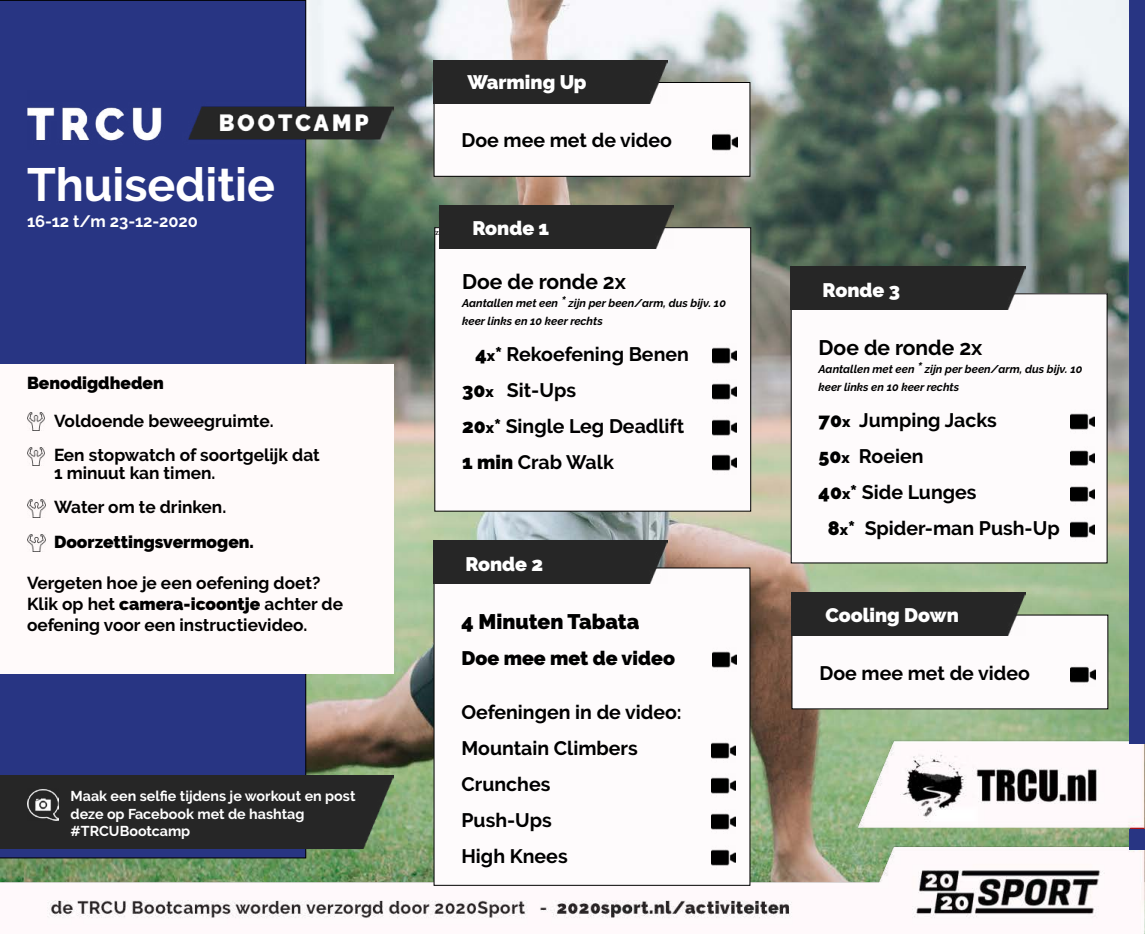
<style>
.page{position:relative;width:1145px;height:936px;background:#fff}
.page>*{position:absolute;margin:0;border:0;box-sizing:border-box;transform-origin:0 0}
.t1{font:700 46.5px "Raleway";color:#fff}
.t2{font:700 21px "Raleway";color:#000}
.t3{font:900 21px "Raleway";color:#000}
.t4{font:700 19.5px/36px "Raleway";color:#000}
.t5{font:900 19.5px "Raleway";color:#fff}
.t6{font:900 19.5px "Raleway";color:#000}
.t7{font:700 17.25px/34.5px "Raleway";color:#000}
.t8{font:900 17.25px "Raleway";color:#000}
.t9{font:700 16.5px "Raleway";color:#fff}
.t10{font:700 14.25px/17.1px "Raleway";color:#fff}
.t11{font:italic 700 11.25px/18px "Raleway";color:#000}
.t12{font:9px "Minion Pro";color:#000}
.s1{font-weight:900}
.s2{font-size:15px}
.s3{font-weight:900;font-size:15px}
</style>
<div class="page">
<img style="left:0;top:0;width:1144px;height:919px">
<div style="left:0;top:0;width:306px;height:858px;background:#283583"></div>
<div style="left:1129px;top:0;width:15px;height:742px;background:#283583"></div>
<div style="left:1130px;top:829px;width:14px;height:20px;background:#283583"></div>
<img style="left:0;top:652px;width:394px;height:21px">
<img style="left:27px;top:90px;width:367px;height:59px">
<img style="left:0;top:364px;width:394px;height:128px">
<img style="left:0;top:598px;width:394px;height:54px">
<img style="left:0;top:492px;width:394px;height:106px">
<div style="left:0;top:775px;width:393px;height:73px;background:#262626"></div>
<img style="left:27px;top:499px;width:18px;height:18px">
<img style="left:27px;top:412px;width:18px;height:18px">
<img style="left:27px;top:788px;width:31px;height:31px">
<div style="left:435px;top:227px;width:315px;height:284px;background:#fefbfc"></div>
<div style="left:434px;top:227px;width:317px;height:284px;border:1px solid #000"></div>
<div style="left:439px;top:205px;width:234px;height:43px;background:#262626"></div>
<img style="left:713px;top:383px;width:24px;height:17px">
<img style="left:713px;top:347px;width:24px;height:17px">
<img style="left:713px;top:419px;width:24px;height:17px">
<div style="left:434px;top:568px;width:316px;height:317px;background:#fefbfc"></div>
<div style="left:434px;top:540px;width:234px;height:43px;background:#262626"></div>
<img style="left:713px;top:651px;width:24px;height:17px">
<div style="left:434px;top:82px;width:316px;height:94px;background:#fefbfc"></div>
<div style="left:434px;top:82px;width:316px;height:95px;border:1px solid #000"></div>
<div style="left:434px;top:60px;width:234px;height:43px;background:#262626"></div>
<img style="left:713px;top:133px;width:24px;height:18px">
<div style="left:792px;top:615px;width:315px;height:93px;background:#fefbfc"></div>
<div style="left:791px;top:593px;width:234px;height:42px;background:#262626"></div>
<img style="left:1070px;top:666px;width:25px;height:17px">
<img style="left:27px;top:447px;width:18px;height:18px">
<img style="left:713px;top:454px;width:24px;height:17px">
<img style="left:28px;top:534px;width:18px;height:18px">
<div style="left:791px;top:294px;width:316px;height:268px;background:#fefbfc"></div>
<div style="left:790px;top:266px;width:235px;height:43px;background:#262626"></div>
<img style="left:1070px;top:413px;width:24px;height:17px">
<img style="left:1070px;top:450px;width:24px;height:16px">
<img style="left:1070px;top:486px;width:24px;height:16px">
<img style="left:1070px;top:521px;width:24px;height:17px">
<img style="left:711px;top:742px;width:24px;height:17px">
<img style="left:711px;top:777px;width:24px;height:17px">
<img style="left:711px;top:813px;width:24px;height:17px">
<img style="left:711px;top:849px;width:24px;height:17px">
<h1 class="t1" style="left:27px;top:158px;width:249px">Thuiseditie</h1>
<p class="t9" style="left:27px;top:212px;width:173px">16-12 t/m 23-12-2020</p>
<p class="t8" style="left:27px;top:373px;width:138px">Benodigdheden</p>
<p class="t7" style="left:54px;top:403px;width:267px">Voldoende beweegruimte.<br>Een stopwatch of soortgelijk dat</p>
<p class="t7" style="left:54px;top:455px;width:174px">1 minuut kan timen.<br>Water om te drinken.</p>
<p class="t8" style="left:54px;top:531px;width:201px">Doorzettingsvermogen.</p>
<p class="t7" style="left:27px;top:572px;width:317px;line-height:20.7px">Vergeten hoe je een oefening doet?<br>Klik op het <span class="s1">camera-icoontje</span> achter de oefening voor een instructievideo.</p>
<p class="t10" style="left:71px;top:787px;width:286px">Maak een selfie tijdens je workout en post deze op Facebook met de hashtag #TRCUBootcamp</p>
<p class="t5" style="left:467px;top:71px;width:121px">Warming Up</p>
<p class="t4" style="left:461px;top:122px;width:212px">Doe mee met de video</p>
<p class="t12" style="left:435px;top:226px;width:9px">zz</p>
<p class="t5" style="left:472px;top:216px;width:78px">Ronde 1</p>
<p class="t2" style="left:462px;top:269px;width:165px">Doe de ronde 2x</p>
<p class="t11" style="left:462px;top:293px;width:265px">Aantallen met een <span class="s2">*</span> zijn per been/arm, dus bijv. 10 keer links en 10 keer rechts</p>
<p class="t4" style="left:462px;top:336px;width:228px;text-indent:13px"><span class="s1">4</span><span class="s3">x</span><span class="s1">*</span> Rekoefening Benen<br><span class="s1">30</span><span class="s3">x</span> Sit-Ups<br><span class="s1">20</span><span class="s3">x</span><span class="s1">*</span> Single Leg Deadlift<br><span class="s1">1 min</span> Crab Walk</p>
<p class="t5" style="left:465px;top:553px;width:79px">Ronde 2</p>
<p class="t3" style="left:461px;top:609px;width:179px">4 Minuten Tabata</p>
<p class="t6" style="left:461px;top:646px;width:215px">Doe mee met de video</p>
<p class="t4" style="left:461px;top:694px;width:222px">Oefeningen in de video:<br>Mountain Climbers<br>Crunches<br>Push-Ups<br>High Knees</p>
<p class="t5" style="left:822px;top:279px;width:79px">Ronde 3</p>
<p class="t2" style="left:818px;top:335px;width:165px">Doe de ronde 2x</p>
<p class="t11" style="left:818px;top:360px;width:265px">Aantallen met een <span class="s2">*</span> zijn per been/arm, dus bijv. 10 keer links en 10 keer rechts</p>
<p class="t4" style="left:818px;top:402px;width:180px"><span class="s1">70</span><span class="s3">x</span> Jumping Jacks</p>
<p class="t4" style="left:818px;top:438px;width:106px"><span class="s1">50</span><span class="s3">x</span> Roeien</p>
<p class="t4" style="left:818px;top:474px;width:159px"><span class="s1">40</span><span class="s3">x</span><span class="s1">*</span> Side Lunges</p>
<p class="t4" style="left:828px;top:510px;width:233px"><span class="s1">8</span><span class="s3">x</span><span class="s1">*</span> Spider-man Push-Up</p>
<p class="t5" style="left:825px;top:603px;width:135px">Cooling Down</p>
<p class="t4" style="left:819px;top:654px;width:212px">Doe mee met de video</p>
</div>
